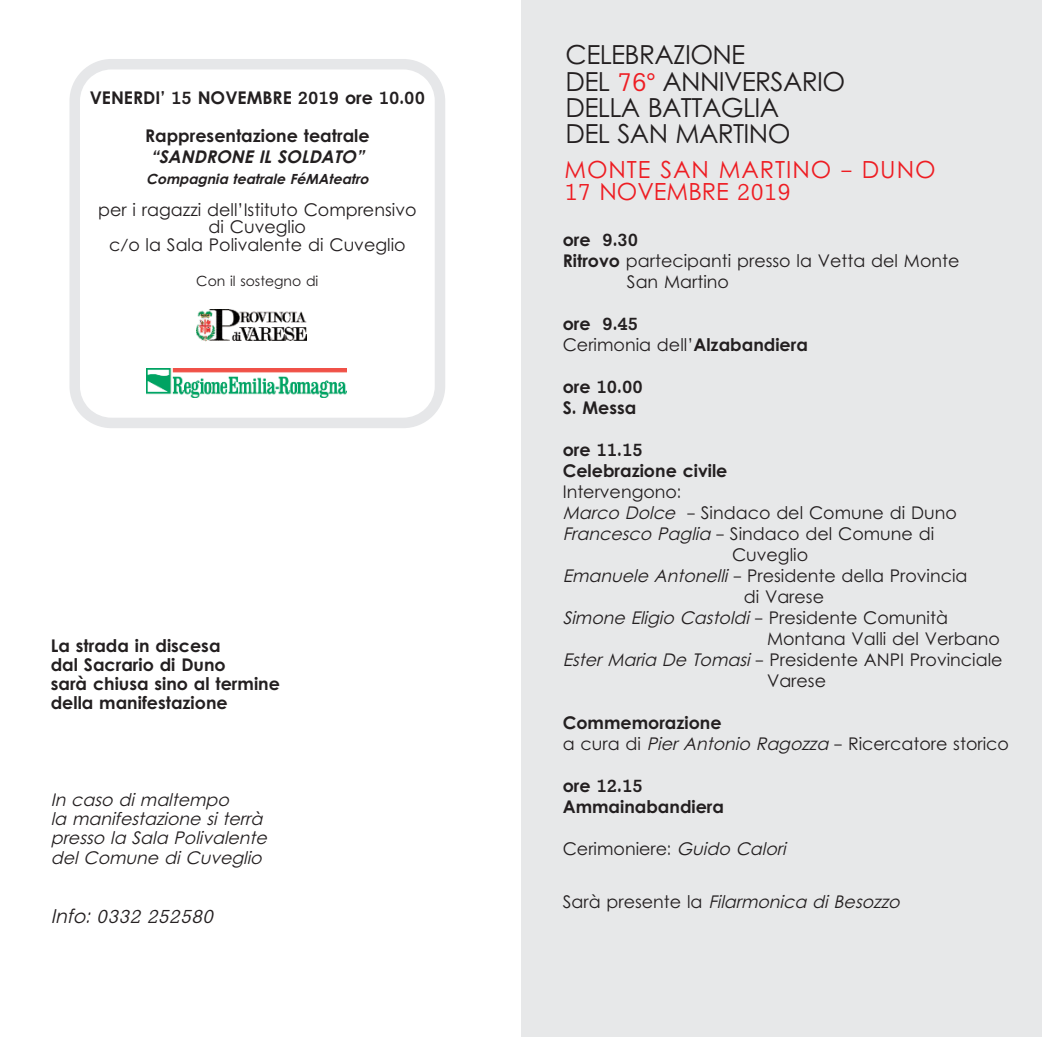
<style>
.page{position:relative;width:1042px;height:1042px;background:#fff}
.page>*{position:absolute;margin:0;border:0;box-sizing:border-box;transform-origin:0 0}
.t1{font:26.25px/26.2px "Levenim";letter-spacing:-.025em;color:#231f20}
.t2{font:23.62px/22.8px "Levenim";letter-spacing:.04em;color:#ee1d23}
.t3{font:italic 19.25px "Levenim";color:#231f20}
.t4{font:17.5px/17.5px "Levenim";color:#231f20;text-align:center}
.t5{font:700 17.5px/21px "Levenim";color:#231f20}
.t6{font:italic 17.5px/19.2px "Levenim";color:#231f20}
.t7{font:italic 700 17.5px "Levenim";color:#231f20}
.t8{font:italic 700 14px "Levenim";color:#231f20}
.t9{font:14px "Levenim";color:#231f20}
.s1{color:#ee1d23}
.s2{font-weight:700}
.s3{font-weight:400}
.s4{font-style:italic}
.s5{font-style:normal}
</style>
<div class="page">
<div style="left:521px;top:0;width:521px;height:1037px;background:#e7e8e9"></div>
<svg style="left:69px;top:59px;width:376px;height:369px"></svg>
<div style="left:183px;top:297px;width:148px;height:67px;background:#fff"></div>
<img style="left:197px;top:309px;width:109px;height:33px">
<img style="left:147px;top:368px;width:199px;height:29px">
<p class="t5" style="left:90px;top:87px;width:337px">VENERDI’ 15 NOVEMBRE 2019 ore 10.00</p>
<p class="t5" style="left:145px;top:125px;width:226px">Rappresentazione teatrale</p>
<p class="t7" style="left:150px;top:147px;width:220px">“SANDRONE IL SOLDATO”</p>
<p class="t8" style="left:146px;top:171px;width:228px">Compagnia teatrale FéMAteatro</p>
<p class="t4" style="left:98px;top:201px;width:320px">per i ragazzi dell’Istituto Comprensivo di Cuveglio<br>c/o la Sala Polivalente di Cuveglio</p>
<p class="t9" style="left:196px;top:272px;width:124px">Con il sostegno di</p>
<p class="t5" style="left:51px;top:636px;width:231px;line-height:19.2px">La strada in discesa<br>dal Sacrario di Duno<br>sarà chiusa sino al termine della manifestazione</p>
<p class="t6" style="left:51px;top:790px;width:222px">In caso di maltempo<br>la manifestazione si terrà presso la Sala Polivalente del Comune di Cuveglio</p>
<p class="t3" style="left:51px;top:905px;width:169px">Info: 0332 252580</p>
<h1 class="t1" style="left:566px;top:42px;width:281px">CELEBRAZIONE<br>DEL <span class="s1">76°</span> ANNIVERSARIO<br>DELLA BATTAGLIA<br>DEL SAN MARTINO</h1>
<h2 class="t2" style="left:564px;top:158px;width:373px">MONTE SAN MARTINO - DUNO<br>17 NOVEMBRE 2019</h2>
<p class="t5" style="left:563px;top:229px;width:77px">ore 9.30</p>
<p class="t4" style="left:563px;top:252px;width:398px"><span class="s2">Ritrovo</span> partecipanti presso la Vetta del Monte</p>
<p class="t4" style="left:627px;top:273px;width:104px">San Martino</p>
<p class="t5" style="left:563px;top:313px;width:247px">ore 9.45<br><span class="s3">Cerimonia dell’</span>Alzabandiera</p>
<p class="t5" style="left:563px;top:376px;width:81px">ore 10.00<br>S. Messa</p>
<p class="t5" style="left:563px;top:439px;width:166px">ore 11.15<br>Celebrazione civile</p>
<p class="t4" style="left:563px;top:483px;width:120px">Intervengono:</p>
<p class="t4" style="left:563px;top:504px;width:395px"><span class="s4">MarcoDolce</span> - Sindaco del Comune di Duno</p>
<p class="t4" style="left:563px;top:525px;width:373px"><span class="s4">FrancescoPaglia</span>- Sindaco del Comune di</p>
<p class="t4" style="left:732px;top:546px;width:78px">Cuveglio</p>
<p class="t4" style="left:563px;top:567px;width:406px"><span class="s4">EmanueleAntonelli</span>- Presidente della Provincia</p>
<p class="t4" style="left:744px;top:588px;width:82px">di Varese</p>
<p class="t6" style="left:563px;top:608px;width:387px">SimoneEligioCastoldi<span class="s5">- Presidente Comunità</span></p>
<p class="t4" style="left:767px;top:630px;width:234px">Montana Valli del Verbano</p>
<p class="t4" style="left:563px;top:651px;width:441px"><span class="s4">EsterMariaDeTomasi</span>- Presidente ANPI Provinciale</p>
<p class="t4" style="left:767px;top:672px;width:61px">Varese</p>
<p class="t4" style="left:563px;top:712px;width:448px;line-height:21px;text-align:left"><span class="s2">Commemorazione<br></span>a cura di <span class="s4">PierAntonioRagozza</span>- Ricercatore storico</p>
<p class="t5" style="left:563px;top:775px;width:163px">ore 12.15<br>Ammainabandiera</p>
<p class="t4" style="left:563px;top:840px;width:229px">Cerimoniere: <span class="s4">GuidoCalori</span></p>
<p class="t6" style="left:563px;top:892px;width:343px"><span class="s5">S a rà p re s e n t e l a</span> Filarmonica di Besozzo</p>
</div>
